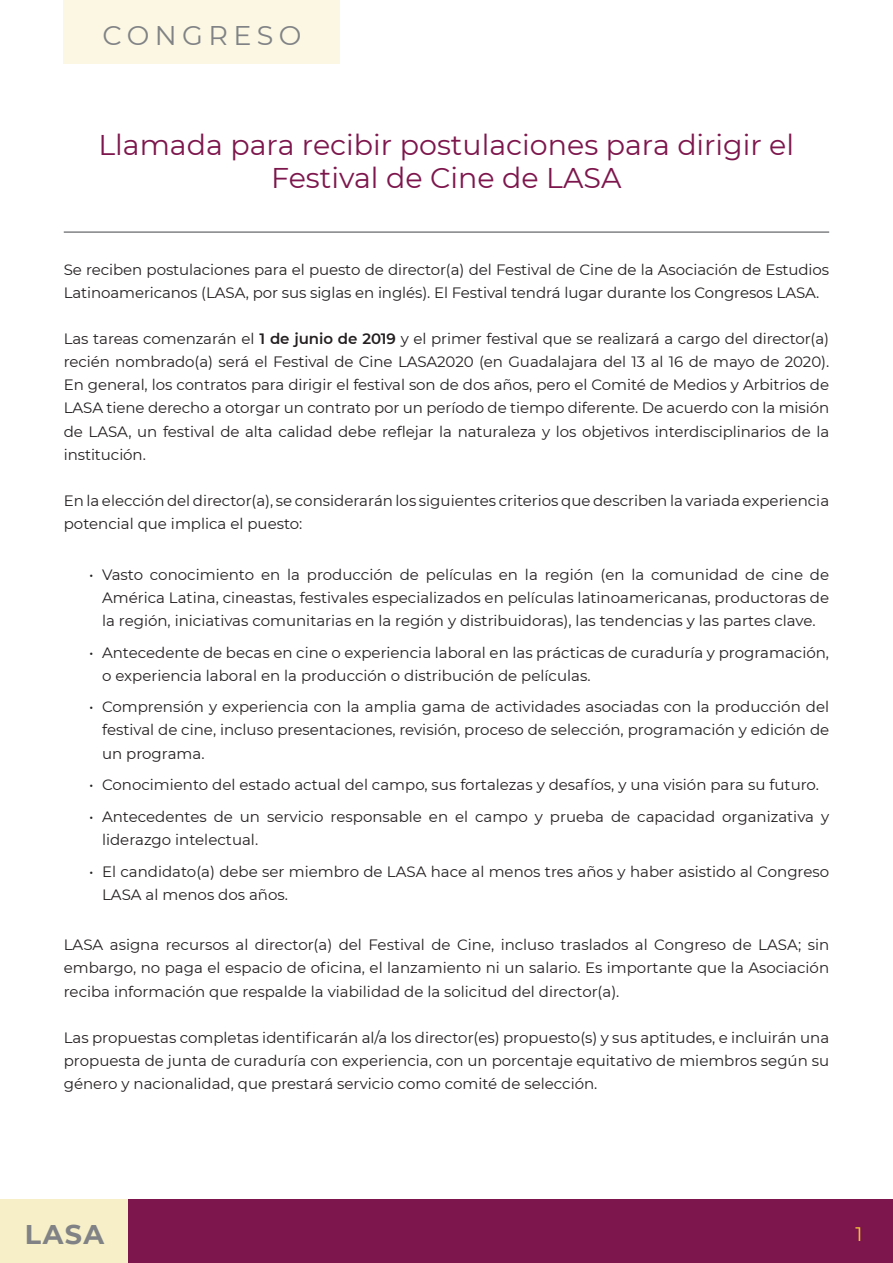
<style>
.page{position:relative;width:893px;height:1263px;background:#fff}
.page>*{position:absolute;margin:0;border:0;box-sizing:border-box;transform-origin:0 0}
.t1{font:28.5px/33px "Montserrat";color:#7d164c;text-align:center}
.t2{font:27px "Montserrat";letter-spacing:.2em;color:#808285}
.t3{font:700 27px "Montserrat";color:#808285}
.t4{font:19.5px "Montserrat";color:#f8ce34}
.Cuerpo_de_texto{font:15px/23.1px "Montserrat";color:#231f20}
.s1{font-weight:600}
</style>
<div class="page">
<div style="left:0;top:1199px;width:129px;height:64px;background:#f6efc7"></div>
<div style="left:129px;top:1199px;width:764px;height:64px;background:#7d164c"></div>
<div style="left:64px;top:0;width:276px;height:64px;background:#fbf7e3"></div>
<hr style="left:64px;top:231px;width:765px;height:2px;background:#808285">
<p class="t2" style="left:102px;top:17px;width:201px">CONGRESO</p>
<p class="t1" style="left:98px;top:128px;width:697px">Llamada para recibir postulaciones para dirigir el<br>Festival de Cine de LASA</p>
<p class="Cuerpo_de_texto" style="left:64px;top:257px;width:767px">Se reciben postulaciones para el puesto de director(a) del Festival de Cine de la Asociación de Estudios<br>Latinoamericanos (LASA, por sus siglas en inglés). El Festival tendrá lugar durante los Congresos LASA.</p>
<p class="Cuerpo_de_texto" style="left:64px;top:327px;width:767px;text-align:justify">Las tareas comenzarán el <span class="s1">1 de junio de 2019</span> y el primer festival que se realizará a cargo del director(a) recién nombrado(a) será el Festival de Cine LASA2020 (en Guadalajara del 13 al 16 de mayo de 2020).<br>En general, los contratos para dirigir el festival son de dos años, pero el Comité de Medios y Arbitrios de LASA tiene derecho a otorgar un contrato por un período de tiempo diferente. De acuerdo con la misión de LASA, un festival de alta calidad debe reflejar la naturaleza y los objetivos interdisciplinarios de la institución.</p>
<p class="Cuerpo_de_texto" style="left:64px;top:489px;width:767px">En la elección del director(a), se considerarán los siguientes criterios que describen la variada experiencia potencial que implica el puesto:</p>
<p class="Cuerpo_de_texto" style="left:102px;top:562px;width:729px;text-align:justify;text-indent:-13px">• Vasto conocimiento en la producción de películas en la región (en la comunidad de cine de América Latina, cineastas, festivales especializados en películas latinoamericanas, productoras de la región, iniciativas comunitarias en la región y distribuidoras), las tendencias y las partes clave.</p>
<p class="Cuerpo_de_texto" style="left:102px;top:640px;width:729px;text-indent:-13px">• Antecedente de becas en cine o experiencia laboral en las prácticas de curaduría y programación, o experiencia laboral en la producción o distribución de películas.</p>
<p class="Cuerpo_de_texto" style="left:102px;top:695px;width:729px;text-align:justify;text-indent:-13px">• Comprensión y experiencia con la amplia gama de actividades asociadas con la producción del festival de cine, incluso presentaciones, revisión, proceso de selección, programación y edición de un programa.</p>
<p class="Cuerpo_de_texto" style="left:89px;top:773px;width:731px">• Conocimiento del estado actual del campo, sus fortalezas y desafíos, y una visión para su futuro.</p>
<p class="Cuerpo_de_texto" style="left:102px;top:804px;width:729px;text-indent:-13px">• Antecedentes de un servicio responsable en el campo y prueba de capacidad organizativa y liderazgo intelectual.</p>
<p class="Cuerpo_de_texto" style="left:102px;top:859px;width:729px;text-indent:-13px">• El candidato(a) debe ser miembro de LASA hace al menos tres años y haber asistido al Congreso<br>LASA al menos dos años.</p>
<p class="Cuerpo_de_texto" style="left:64px;top:933px;width:767px;text-align:justify">LASA asigna recursos al director(a) del Festival de Cine, incluso traslados al Congreso de LASA; sin embargo, no paga el espacio de oficina, el lanzamiento ni un salario. Es importante que la Asociación reciba información que respalde la viabilidad de la solicitud del director(a).</p>
<p class="Cuerpo_de_texto" style="left:64px;top:1025px;width:767px;text-align:justify">Las propuestas completas identificarán al/a los director(es) propuesto(s) y sus aptitudes, e incluirán una propuesta de junta de curaduría con experiencia, con un porcentaje equitativo de miembros según su género y nacionalidad, que prestará servicio como comité de selección.</p>
<h2 class="t3" style="left:25px;top:1215px;width:81px">LASA</h2>
<h3 class="t4" style="left:855px;top:1220px;width:9px">1</h3>
</div>
